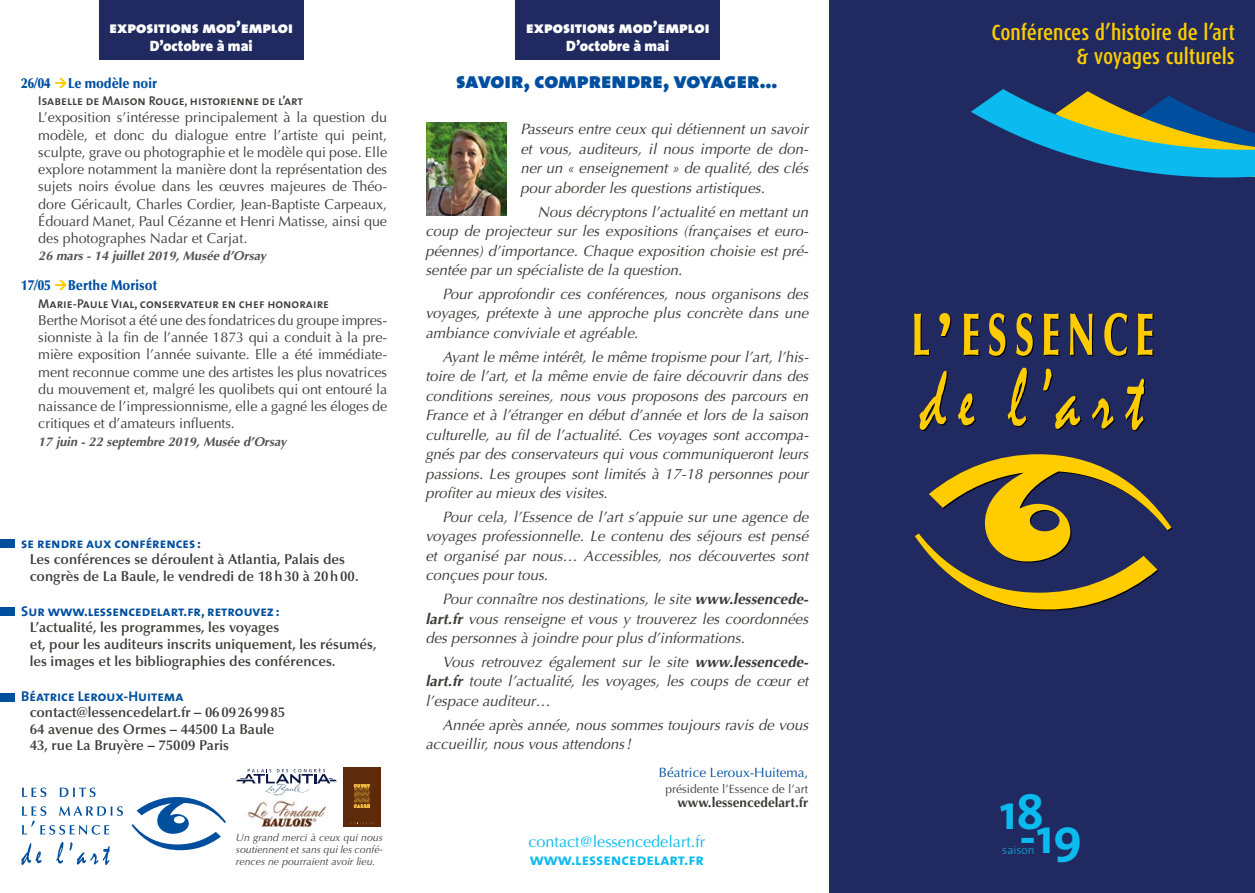
<style>
.page{position:relative;width:1255px;height:893px;background:#fff}
.page>*{position:absolute;margin:0;border:0;box-sizing:border-box;transform-origin:0 0}
.t1{font:700 49.5px "The Sans";color:#0bbbef}
.t2{font:22.5px "The Sans Black Caps";color:#004f9f}
.t3{font:500 21.9px/23.4px "Dax Condensed";color:#fc0;text-align:right}
.t4{font:16.5px "The Sans Black Caps";color:#fff}
.t5{font:16.2px "Optima";color:#0bbbef}
.t6{font:16.2px "The Sans Bold Caps";color:#0bbbef}
.t7{font:italic 15px/19.5px "Optima";color:#3c3c3b;text-align:justify}
.t8{font:900 15px "The Sans";color:#fff}
.t9{font:14.25px/17.2px "Optima";letter-spacing:-.005em;color:#3c3c3b;text-align:justify}
.t10{font:600 14.25px/17px "Optima";color:#3c3c3b}
.t11{font:14.25px "The Sans Bold Caps";color:#004f9f}
.t12{font:900 14.25px "Optima";color:#004f9f;scale:.9 1}
.t13{font:13.5px "Optima";color:#004f9f}
.t14{font:700 13.5px "Optima";color:#3c3c3b}
.t15{font:12.75px "The Sans Semi Bold Caps";color:#3c3c3b}
.t16{font:italic 700 12.75px "Optima";color:#555454}
.t17{font:12px "Optima";color:#3c3c3b}
.t18{font:200 11.7px "The Sans";color:#0bbbef}
.t19{font:italic 10.5px/12px "Optima";color:#3c3c3b;text-align:justify}
.s1{font-weight:700}
</style>
<div class="page">
<div style="left:99px;top:0;width:204px;height:60px;background:#202a60"></div>
<div style="left:515px;top:0;width:205px;height:60px;background:#202a60"></div>
<div style="left:829px;top:0;width:425px;height:893px;background:#202a60"></div>
<svg style="left:971px;top:89px;width:283px;height:89px"></svg>
<svg style="left:236px;top:768px;width:101px;height:27px"></svg>
<div style="left:343px;top:767px;width:38px;height:59px;background:#5e2a0c"></div>
<svg style="left:354px;top:784px;width:16px;height:23px"></svg>
<svg style="left:131px;top:797px;width:95px;height:53px"></svg>
<svg style="left:21px;top:843px;width:21px;height:22px"></svg>
<svg style="left:56px;top:842px;width:7px;height:21px"></svg>
<svg style="left:69px;top:842px;width:41px;height:23px"></svg>
<svg style="left:22px;top:787px;width:24px;height:10px"></svg>
<svg style="left:60px;top:787px;width:36px;height:10px"></svg>
<svg style="left:22px;top:806px;width:101px;height:29px"></svg>
<div style="left:0;top:539px;width:15px;height:9px;background:#004f9f"></div>
<div style="left:0;top:607px;width:15px;height:9px;background:#004f9f"></div>
<div style="left:0;top:693px;width:15px;height:9px;background:#004f9f"></div>
<img style="left:247px;top:800px;width:80px;height:26px">
<svg style="left:919px;top:371px;width:28px;height:60px"></svg>
<svg style="left:958px;top:393px;width:17px;height:33px"></svg>
<svg style="left:1007px;top:368px;width:20px;height:59px"></svg>
<svg style="left:1043px;top:369px;width:38px;height:61px"></svg>
<svg style="left:1091px;top:398px;width:23px;height:32px"></svg>
<svg style="left:1125px;top:379px;width:20px;height:52px"></svg>
<svg style="left:914px;top:314px;width:16px;height:42px"></svg>
<svg style="left:963px;top:314px;width:16px;height:42px"></svg>
<svg style="left:988px;top:313px;width:18px;height:44px"></svg>
<svg style="left:1016px;top:313px;width:17px;height:44px"></svg>
<svg style="left:1043px;top:314px;width:16px;height:42px"></svg>
<svg style="left:1069px;top:314px;width:24px;height:42px"></svg>
<svg style="left:1104px;top:313px;width:24px;height:44px"></svg>
<svg style="left:1137px;top:314px;width:16px;height:42px"></svg>
<svg style="left:939px;top:313px;width:12px;height:24px"></svg>
<svg style="left:915px;top:454px;width:257px;height:157px"></svg>
<img style="left:426px;top:122px;width:80px;height:94px">
<p class="t4" style="left:110px;top:13px;width:185px">expositions mod’emploi</p>
<p class="t8" style="left:150px;top:33px;width:105px">D’octobre à mai</p>
<p class="t12" style="left:21px;top:75px;width:152px">26/04 Le modèle noir</p>
<p class="t15" style="left:38px;top:90px;width:266px">Isabelle de Maison Rouge, historienne de l’art</p>
<p class="t9" style="left:38px;top:109px;width:350px">L’exposition s’intéresse principalement à la question du modèle, et donc du dialogue entre l’artiste qui peint, sculpte, grave ou photographie et le modèle qui pose. Elle explore notamment la manière dont la représentation des sujets noirs évolue dans les œuvres majeures de Théo&shy;dore Géricault, Charles Cordier, Jean-Baptiste Carpeaux, Édouard Manet, Paul Cézanne et Henri Matisse, ainsi que des photographes Nadar et Carjat.</p>
<p class="t16" style="left:38px;top:249px;width:229px">26 mars - 14 juillet 2019, Musée d’Orsay</p>
<p class="t12" style="left:21px;top:277px;width:152px">17/05 Berthe Morisot</p>
<p class="t15" style="left:38px;top:293px;width:292px">Marie-Paule Vial, conservateur en chef honoraire</p>
<p class="t9" style="left:38px;top:312px;width:350px">Berthe Morisot a été une des fondatrices du groupe impres&shy;sionniste à la fin de l’année 1873 qui a conduit à la pre&shy;mière exposition l’année suivante. Elle a été immédiate&shy;ment reconnue comme une des artistes les plus novatrices du mouvement et, malgré les quolibets qui ont entouré la naissance de l’impressionnisme, elle a gagné les éloges de critiques et d’amateurs influents.</p>
<p class="t16" style="left:38px;top:434px;width:250px">17 juin - 22 septembre 2019, Musée d’Orsay</p>
<p class="t11" style="left:21px;top:531px;width:181px">se rendre aux conférences :</p>
<p class="t10" style="left:30px;top:551px;width:330px">Les conférences se déroulent à Atlantia, Palais des congrès de La Baule, le vendredi de 18h30 à 20h00.</p>
<p class="t11" style="left:21px;top:599px;width:260px">Sur www.lessencedelart.fr, retrouvez :</p>
<p class="t10" style="left:30px;top:619px;width:348px">L’actualité, les programmes, les voyages<br>et, pour les auditeurs inscrits uniquement, les résumés, les images et les bibliographies des conférences.</p>
<p class="t11" style="left:21px;top:684px;width:164px">Béatrice Leroux-Huitema</p>
<p class="t10" style="left:30px;top:704px;width:257px;line-height:16.5px">contact@lessencedelart.fr – 0609269985<br>64 avenue des Ormes – 44500 La Baule<br>43, rue La Bruyère – 75009 Paris</p>
<p class="t19" style="left:236px;top:831px;width:148px">Un grand merci à ceux qui nous soutiennent et sans qui les confé&shy;rences ne pourraient avoir lieu.</p>
<p class="t4" style="left:526px;top:13px;width:185px">expositions mod’emploi</p>
<p class="t8" style="left:566px;top:33px;width:105px">D’octobre à mai</p>
<h2 class="t2" style="left:456px;top:62px;width:323px">savoir, comprendre, voyager…</h2>
<p class="t7" style="left:520px;top:120px;width:289px">Passeurs entre ceux qui détiennent un savoir et vous, auditeurs, il nous importe de don&shy;ner un « enseignement » de qualité, des clés pour aborder les questions artistiques.</p>
<p class="t7" style="left:425px;top:202px;width:384px;text-indent:112px">Nous décryptons l’actualité en mettant un coup de projecteur sur les expositions (françaises et euro&shy;péennes) d’importance. Chaque exposition choisie est pré&shy;sentée par un spécialiste de la question.</p>
<p class="t7" style="left:425px;top:284px;width:384px;text-indent:17px">Pour approfondir ces conférences, nous organisons des voyages, prétexte à une approche plus concrète dans une ambiance conviviale et agréable.</p>
<p class="t7" style="left:425px;top:347px;width:384px;text-indent:17px">Ayant le même intérêt, le même tropisme pour l’art, l’his&shy;toire de l’art, et la même envie de faire découvrir dans des conditions sereines, nous vous proposons des parcours en France et à l’étranger en début d’année et lors de la saison culturelle, au fil de l’actualité. Ces voyages sont accompa&shy;gnés par des conservateurs qui vous communiqueront leurs passions. Les groupes sont limités à 17-18 personnes pour profiter au mieux des visites.</p>
<p class="t7" style="left:425px;top:507px;width:384px;text-indent:17px">Pour cela, l’Essence de l’art s’appuie sur une agence de voyages professionnelle. Le contenu des séjours est pensé et organisé par nous… Accessibles, nos découvertes sont conçues pour tous.</p>
<p class="t7" style="left:425px;top:589px;width:384px;text-indent:17px">Pour connaître nos destinations, le site <span class="s1">www.lessencede&shy;lart.fr</span> vous renseigne et vous y trouverez les coordonnées des personnes à joindre pour plus d’informations.</p>
<p class="t7" style="left:425px;top:652px;width:384px;text-indent:17px">Vous retrouvez également sur le site <span class="s1">www.lessencede&shy;lart.fr</span> toute l’actualité, les voyages, les coups de cœur et l’espace auditeur…</p>
<p class="t7" style="left:425px;top:715px;width:384px;text-indent:17px">Année après année, nous sommes toujours ravis de vous accueillir, nous vous attendons!</p>
<p class="t13" style="left:659px;top:764px;width:151px">Béatrice Leroux-Huitema,</p>
<p class="t17" style="left:665px;top:782px;width:144px">présidente l’Essence de l’art</p>
<p class="t14" style="left:677px;top:794px;width:132px">www.lessencedelart.fr</p>
<p class="t5" style="left:528px;top:832px;width:178px">contact@lessencedelart.fr</p>
<p class="t6" style="left:529px;top:846px;width:176px">www.lessencedelart.fr</p>
<h3 class="t3" style="left:991px;top:21px;width:245px">Conférences d’histoire de l’art &amp; voyages culturels</h3>
<h1 class="t1" style="left:999px;top:771px;width:46px">18</h1>
<h1 class="t1" style="left:1019px;top:795px;width:64px">-19</h1>
<p class="t18" style="left:1002px;top:841px;width:34px">saison</p>
</div>
